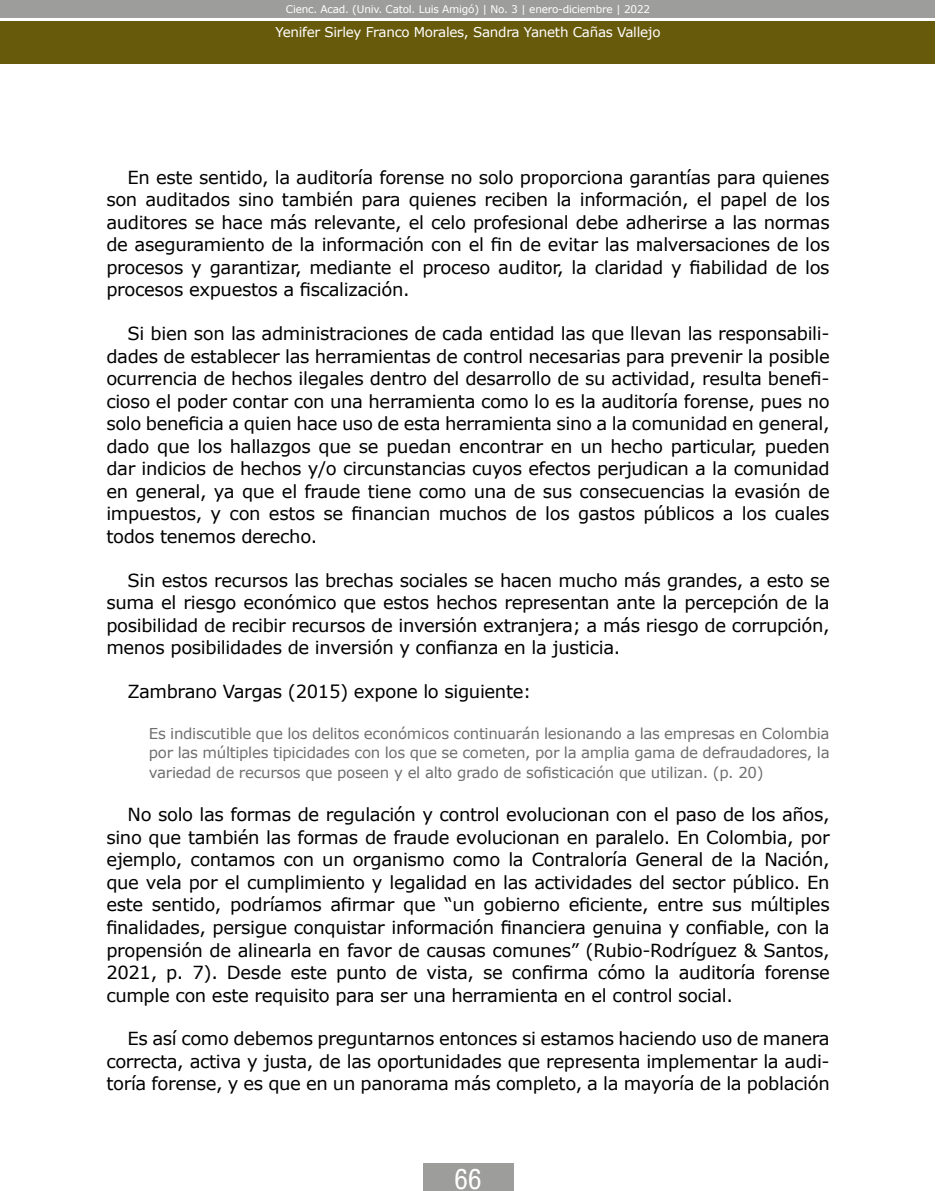
<style>
.page{position:relative;width:936px;height:1191px;background:#fff}
.page>*{position:absolute;margin:0;border:0;box-sizing:border-box;transform-origin:0 0}
.t1{font:27px "Arena Condensed";color:#fff}
.t2{font:18px/22.5px "Verdana";letter-spacing:-.02em;color:#000;text-align:justify}
.t3{font:15px/19.5px "Verdana";letter-spacing:-.02em;color:#706f6f;text-align:justify}
.t4{font:13.5px "Verdana";letter-spacing:-.02em;color:#fff}
.t5{font:10.5px "Verdana";letter-spacing:-.02em;color:#fff}
</style>
<div class="page">
<div style="left:0;top:21px;width:934px;height:43px;background:#685a0b"></div>
<div style="left:0;top:0;width:934px;height:18px;background:#9d9d9c"></div>
<div style="left:423px;top:1163px;width:90px;height:28px;background:#9d9d9c"></div>
<p class="t5" style="left:286px;top:2px;width:366px">Cienc. Acad. (Univ. Catol. Luis Amigó) | No. 3 | enero-diciembre | 2022</p>
<p class="t4" style="left:275px;top:23px;width:386px">Yenifer Sirley Franco Morales, Sandra Yaneth Cañas Vallejo</p>
<p class="t2" style="left:106px;top:166px;width:724px;text-indent:21px">En este sentido, la auditoría forense no solo proporciona garantías para quienes son auditados sino también para quienes reciben la información, el papel de los auditores se hace más relevante, el celo profesional debe adherirse a las normas de aseguramiento de la información con el fin de evitar las malversaciones de los procesos y garantizar, mediante el proceso auditor, la claridad y fiabilidad de los procesos expuestos a fiscalización.</p>
<p class="t2" style="left:106px;top:322px;width:725px;text-indent:21px">Si bien son las administraciones de cada entidad las que llevan las responsabili&shy;dades de establecer las herramientas de control necesarias para prevenir la posible ocurrencia de hechos ilegales dentro del desarrollo de su actividad, resulta benefi&shy;cioso el poder contar con una herramienta como lo es la auditoría forense, pues no solo beneficia a quien hace uso de esta herramienta sino a la comunidad en general, dado que los hallazgos que se puedan encontrar en un hecho particular, pueden dar indicios de hechos y/o circunstancias cuyos efectos perjudican a la comunidad en general, ya que el fraude tiene como una de sus consecuencias la evasión de impuestos, y con estos se financian muchos de los gastos públicos a los cuales todos tenemos derecho.</p>
<p class="t2" style="left:106px;top:568px;width:724px;text-indent:21px">Sin estos recursos las brechas sociales se hacen mucho más grandes, a esto se suma el riesgo económico que estos hechos representan ante la percepción de la posibilidad de recibir recursos de inversión extranjera; a más riesgo de corrupción, menos posibilidades de inversión y confianza en la justicia.</p>
<p class="t2" style="left:128px;top:680px;width:405px">Zambrano Vargas (2015) expone lo siguiente:</p>
<p class="t3" style="left:149px;top:723px;width:682px">Es indiscutible que los delitos económicos continuarán lesionando a las empresas en Colombia por las múltiples tipicidades con los que se cometen, por la amplia gama de defraudadores, la variedad de recursos que poseen y el alto grado de sofisticación que utilizan. (p. 20)</p>
<p class="t2" style="left:106px;top:803px;width:724px;text-indent:21px">No solo las formas de regulación y control evolucionan con el paso de los años, sino que también las formas de fraude evolucionan en paralelo. En Colombia, por ejemplo, contamos con un organismo como la Contraloría General de la Nación, que vela por el cumplimiento y legalidad en las actividades del sector público. En este sentido, podríamos afirmar que “un gobierno eficiente, entre sus múltiples finalidades, persigue conquistar información financiera genuina y confiable, con la propensión de alinearla en favor de causas comunes” (Rubio-Rodríguez &amp; Santos, 2021, p. 7). Desde este punto de vista, se confirma cómo la auditoría forense cumple con este requisito para ser una herramienta en el control social.</p>
<p class="t2" style="left:106px;top:1027px;width:724px;text-indent:21px">Es así como debemos preguntarnos entonces si estamos haciendo uso de manera correcta, activa y justa, de las oportunidades que representa implementar la audi&shy;toría forense, y es que en un panorama más completo, a la mayoría de la población</p>
<h1 class="t1" style="left:454px;top:1163px;width:29px">66</h1>
</div>
